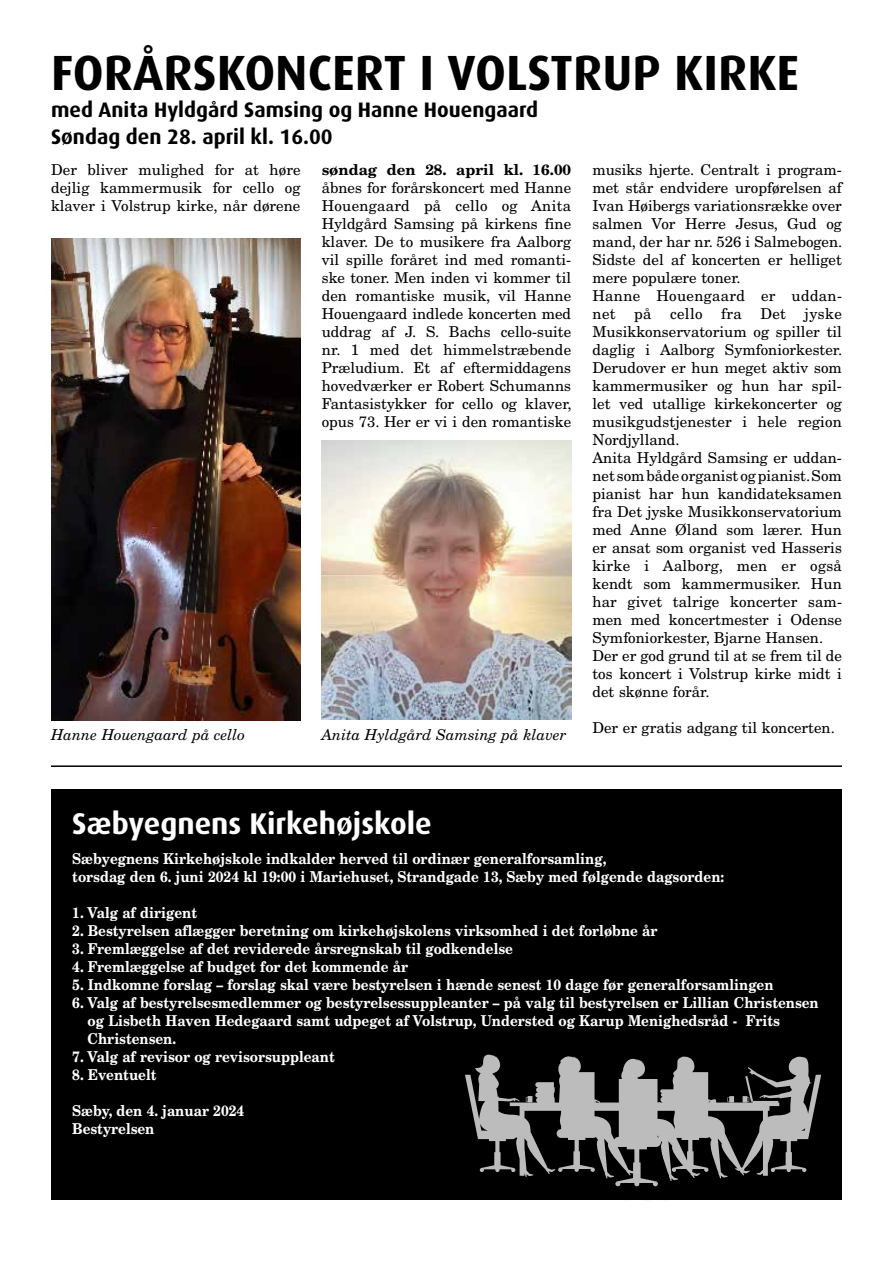
<style>
.page{position:relative;width:893px;height:1263px;background:#fff}
.page>*{position:absolute;margin:0;border:0;box-sizing:border-box;transform-origin:0 0}
.t1{font:700 49.5px "Dax";color:#000}
.t2{font:700 30px "Dax";color:#fff}
.t3{font:700 21px/27px "Dax";color:#000}
.t4{font:15px/18px "New Century Schlbk LT Std";color:#000;text-align:justify}
.t5{font:700 15px/18px "New Century Schlbk LT Std";color:#fff;scale:.9 1}
.t6{font:italic 15px "New Century Schlbk LT Std";color:#000}
.t7{font:700 15px "New Century Schlbk LT Std";color:#000}
</style>
<div class="page">
<div style="left:51px;top:789px;width:791px;height:410px;background:#000"></div>
<div style="left:468px;top:1057px;width:369px;height:145px;background:#000"></div>
<svg style="left:465px;top:1054px;width:356px;height:132px"></svg>
<svg style="left:727px;top:1096px;width:7px;height:6px"></svg>
<svg style="left:743px;top:1096px;width:6px;height:6px"></svg>
<hr style="left:51px;top:765px;width:791px;height:2px;background:#000">
<img style="left:51px;top:238px;width:249px;height:482px">
<img style="left:322px;top:440px;width:250px;height:279px">
<h1 class="t1" style="left:51px;top:45px;width:750px">FORÅRSKONCERT I VOLSTRUP KIRKE</h1>
<h3 class="t3" style="left:51px;top:96px;width:489px">med Anita Hyldgård Samsing og Hanne Houengaard<br>Søndag den 28. april kl. 16.00</h3>
<p class="t4" style="left:51px;top:160px;width:251px">Der bliver mulighed for at høre dejlig kammermusik for cello og klaver i Volstrup kirke, når dørene</p>
<p class="t7" style="left:322px;top:160px;width:251px">søndag den 28. april kl. 16.00</p>
<p class="t4" style="left:322px;top:178px;width:252px">åbnes for forårskoncert med Hanne Houengaard på cello og Anita Hyldgård Samsing på kirkens fine klaver. De to musikere fra Aalborg vil spille foråret ind med romanti&shy;ske toner. Men inden vi kommer til den romantiske musik, vil Hanne Houengaard indlede koncerten med uddrag af J. S. Bachs cello-suite nr. 1 med det himmelstræbende Præludium. Et af eftermiddagens hovedværker er Robert Schumanns Fantasistykker for cello og klaver, opus 73. Her er vi i den romantiske</p>
<p class="t6" style="left:51px;top:726px;width:195px">Hanne Houengaard på cello</p>
<p class="t6" style="left:322px;top:726px;width:246px">Anita Hyldgård Samsing på klaver</p>
<p class="t4" style="left:592px;top:160px;width:251px;text-align:left">musiks hjerte. Centralt i program&shy;met står endvidere uropførelsen af<br>Ivan Høibergs variationsrække over salmen Vor Herre Jesus, Gud og mand, der har nr. 526 i Salmebogen.<br>Sidste del af koncerten er helliget mere populære toner.<br>Hanne Houengaard er uddan&shy;net på cello fra Det jyske<br>Musikkonservatorium og spiller til daglig i Aalborg Symfoniorkester.<br>Derudover er hun meget aktiv som kammermusiker og hun har spil&shy;let ved utallige kirkekoncerter og musikgudstjenester i hele region<br>Nordjylland.<br>Anita Hyldgård Samsing er uddan&shy;net som både organist og pianist. Som pianist har hun kandidateksamen fra Det jyske Musikkonservatorium med Anne Øland som lærer. Hun er ansat som organist ved Hasseris kirke i Aalborg, men er også kendt som kammermusiker. Hun har givet talrige koncerter sam&shy;men med koncertmester i Odense<br>Symfoniorkester, Bjarne Hansen.<br>Der er god grund til at se frem til de tos koncert i Volstrup kirke midt i det skønne forår.</p>
<p class="t4" style="left:592px;top:718px;width:244px">Der er gratis adgang til koncerten.</p>
<h2 class="t2" style="left:72px;top:806px;width:361px">Sæbyegnens Kirkehøjskole</h2>
<p class="t5" style="left:72px;top:850px;width:726px">Sæbyegnens Kirkehøjskole indkalder herved til ordinær generalforsamling,<br>torsdag den 6. juni 2024 kl 19:00 i Mariehuset, Strandgade 13, Sæby med følgende dagsorden:</p>
<p class="t5" style="left:72px;top:904px;width:140px">1. Valg af dirigent</p>
<p class="t5" style="left:72px;top:922px;width:652px">2. Bestyrelsen aflægger beretning om kirkehøjskolens virksomhed i det forløbne år</p>
<p class="t5" style="left:72px;top:940px;width:491px">3. Fremlæggelse af det reviderede årsregnskab til godkendelse</p>
<p class="t5" style="left:72px;top:958px;width:375px">4. Fremlæggelse af budget for det kommende år</p>
<p class="t5" style="left:72px;top:976px;width:781px">5. Indkomne forslag – forslag skal være bestyrelsen i hænde senest 10 dage før generalforsamlingen</p>
<p class="t5" style="left:88px;top:994px;width:814px;text-indent:-15px">6. Valg af bestyrelsesmedlemmer og bestyrelsessuppleanter – på valg til bestyrelsen er Lillian Christensen og Lisbeth Haven Hedegaard samt udpeget af Volstrup, Understed og Karup Menighedsråd - Frits<br>Christensen.</p>
<p class="t5" style="left:72px;top:1048px;width:293px">7. Valg af revisor og revisorsuppleant</p>
<p class="t5" style="left:72px;top:1066px;width:95px">8. Eventuelt</p>
<p class="t5" style="left:72px;top:1102px;width:193px">Sæby, den 4. januar 2024<br>Bestyrelsen</p>
</div>
